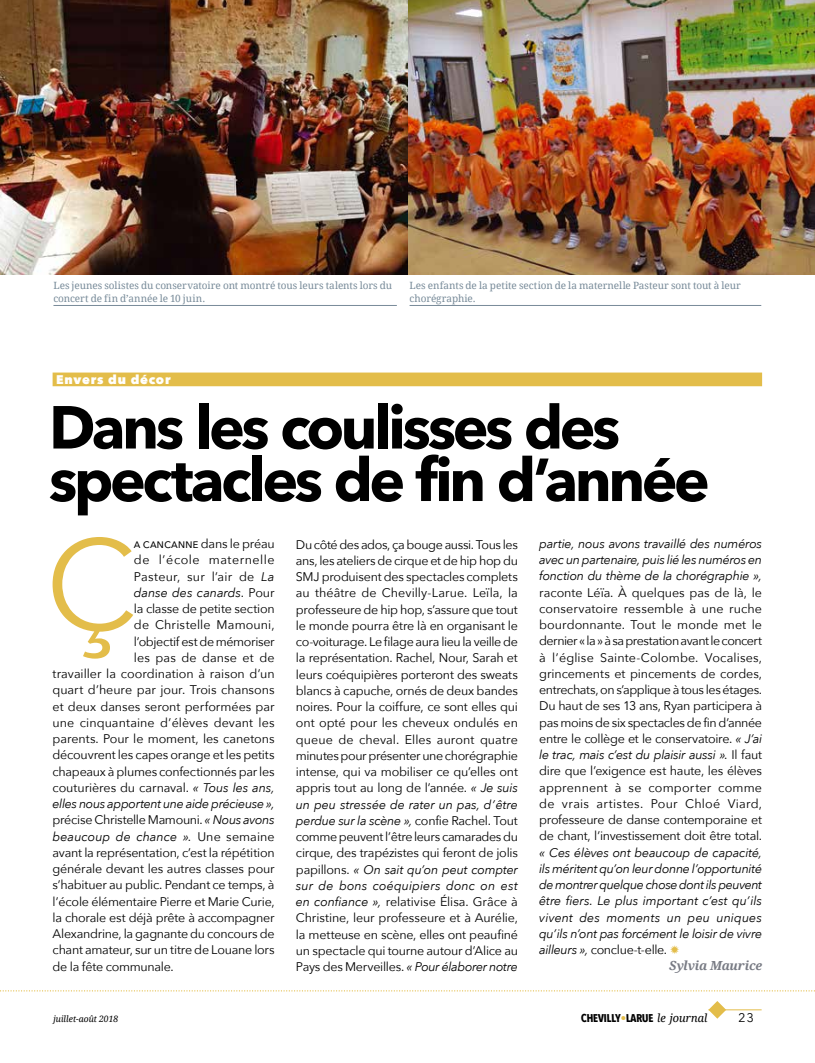
<style>
.page{position:relative;width:815px;height:1063px;background:#fff}
.page>*{position:absolute;margin:0;border:0;box-sizing:border-box;transform-origin:0 0}
.t1{font:127.25px "Avenir Next";color:#e3bd4a}
.t2{font:700 60px/52.5px "Avenir Next";letter-spacing:-.06em;color:#000}
.t3{font:12.5px/16.2px "Avenir Next";letter-spacing:-.015em;color:#000;text-align:justify}
.t4{font:italic 12.5px/16.2px "Avenir Next";letter-spacing:-.025em;color:#000;text-align:justify}
.t5{font:12.5px "Avenir Next";letter-spacing:.01em;color:#000}
.t6{font:12.5px "Avenir Next";letter-spacing:.005em;color:#000}
.t7{font:italic 12.5px "Avenir Next";letter-spacing:.005em;color:#000}
.t8{font:12.5px "Avenir Next";letter-spacing:.015em;color:#000}
.t9{font:italic 12.5px "Avenir Next";letter-spacing:-.005em;color:#000}
.t10{font:12.5px "Avenir Next";letter-spacing:.04em;color:#000}
.t11{font:800 12.5px "Avenir Next";letter-spacing:.06em;color:#fff}
.t12{font:italic 700 12.5px "Droid Serif";letter-spacing:-.02em;color:#787b84}
.t13{font:700 11.25px "Avenir Next Condensed";color:#000}
.t14{font:10px/13.1px "Droid Serif";letter-spacing:-.005em;color:#788b99}
.t15{font:italic 8.75px "Droid Serif";color:#000}
.s1{font-style:italic}
.s2{font-style:normal}
.s3{color:#e3bd4a}
.s4{font-family:"Droid Serif";font-weight:400;font-style:italic}
</style>
<div class="page">
<svg style="left:0;top:990px;width:815px;height:2px"></svg>
<img style="left:0;top:0;width:408px;height:275px">
<img style="left:408px;top:0;width:407px;height:275px">
<hr style="left:53px;top:305px;width:344px;height:1px;background:#788b99">
<hr style="left:410px;top:305px;width:351px;height:1px;background:#788b99">
<div style="left:53px;top:373px;width:709px;height:13px;background:#e3bd4a"></div>
<hr style="left:708px;top:1010px;width:54px;height:1px;background:#e3bd4a">
<svg style="left:708px;top:1001px;width:18px;height:18px"></svg>
<p class="t14" style="left:53px;top:279px;width:340px">Les jeunes solistes du conservatoire ont montré tous leurs talents lors du concert de fin d’année le 10 juin.</p>
<p class="t14" style="left:410px;top:279px;width:333px">Les enfants de la petite section de la maternelle Pasteur sont tout à leur chorégraphie.</p>
<p class="t11" style="left:56px;top:372px;width:116px">Envers du décor</p>
<h2 class="t2" style="left:49px;top:400px;width:662px">Dans les coulisses des spectacles de fin d’année</h2>
<h1 class="t1" style="left:45px;top:478px;width:93px">Ç</h1>
<p class="t3" style="left:134px;top:535px;width:142px">a cancanne dans le préau</p>
<p class="t4" style="left:539px;top:535px;width:224px">partie, nous avons travaillé des numéros avec un partenaire, puis lié les numéros en fonction du thème de la chorégraphie »,</p>
<p class="t3" style="left:539px;top:584px;width:224px">raconte Léïa. À quelques pas de là, le conservatoire ressemble à une ruche bourdonnante. Tout le monde met le dernier « la » à sa prestation avant le concert à l’église Sainte-Colombe. Vocalises, grincements et pincements de cordes, entrechats, on s’applique à tous les étages.<br>Du haut de ses 13 ans, Ryan participera à pas moins de six spectacles de fin d’année entre le collège et le conservatoire. <span class="s1">« J’ai le trac, mais c’est du plaisir aussi ».</span> Il faut dire que l’exigence est haute, les élèves apprennent à se comporter comme de vrais artistes. Pour Chloé Viard, professeure de danse contemporaine et de chant, l’investissement doit être total.</p>
<p class="t4" style="left:539px;top:844px;width:224px">« Ces élèves ont beaucoup de capacité, ils méritent qu’on leur donne l’opportunité de montrer quelque chose dont ils peuvent être fiers. Le plus important c’est qu’ils vivent des moments un peu uniques qu’ils n’ont pas forcément le loisir de vivre ailleurs », <span class="s2">conclue-t-elle.</span> <span class="s3">✹</span></p>
<p class="t12" style="left:669px;top:959px;width:94px">Sylvia Maurice</p>
<p class="t3" style="left:296px;top:536px;width:224px">Du côté des ados, ça bouge aussi. Tous les ans, les ateliers de cirque et de hip hop du SMJ produisent des spectacles complets au théâtre de Chevilly-Larue. Leïla, la professeure de hip hop, s’assure que tout le monde pourra être là en organisant le co-voiturage. Le filage aura lieu la veille de la représentation. Rachel, Nour, Sarah et leurs coéquipières porteront des sweats blancs à capuche, ornés de deux bandes noires. Pour la coiffure, ce sont elles qui ont opté pour les cheveux ondulés en queue de cheval. Elles auront quatre minutes pour présenter une chorégraphie intense, qui va mobiliser ce qu’elles ont appris tout au long de l’année. <span class="s1">« Je suis un peu stressée de rater un pas, d’être perdue sur la scène »,</span> confie Rachel. Tout comme peuvent l’être leurs camarades du cirque, des trapézistes qui feront de jolis papillons. <span class="s1">« On sait qu’on peut compter sur de bons coéquipiers donc on est en confiance »,</span> relativise Élisa. Grâce à Christine, leur professeure et à Aurélie, la metteuse en scène, elles ont peaufiné un spectacle qui tourne autour d’Alice au Pays des Merveilles. <span class="s1">« Pour élaborer notre</span></p>
<p class="t10" style="left:134px;top:549px;width:142px">de l’école maternelle</p>
<p class="t8" style="left:134px;top:566px;width:142px">Pasteur, sur l’air de <span class="s1">La</span></p>
<p class="t9" style="left:134px;top:582px;width:142px">danse des canards<span class="s2">. Pour</span></p>
<p class="t3" style="left:134px;top:600px;width:142px">la classe de petite section</p>
<p class="t5" style="left:134px;top:614px;width:142px">de Christelle Mamouni,</p>
<p class="t3" style="left:134px;top:633px;width:142px">l’objectif est de mémoriser</p>
<p class="t5" style="left:134px;top:647px;width:142px">les pas de danse et de</p>
<p class="t3" style="left:53px;top:665px;width:224px">travailler la coordination à raison d’un</p>
<p class="t3" style="left:53px;top:681px;width:224px">quart d’heure par jour. Trois chansons</p>
<p class="t3" style="left:53px;top:698px;width:224px">et deux danses seront performées par</p>
<p class="t6" style="left:53px;top:712px;width:224px">une cinquantaine d’élèves devant les</p>
<p class="t3" style="left:53px;top:730px;width:224px">parents. Pour le moment, les canetons</p>
<p class="t3" style="left:53px;top:746px;width:224px">découvrent les capes orange et les petits</p>
<p class="t3" style="left:53px;top:763px;width:224px">chapeaux à plumes confectionnés par les</p>
<p class="t3" style="left:53px;top:779px;width:224px">couturières du carnaval. <span class="s1">« Tous les ans,</span></p>
<p class="t4" style="left:53px;top:795px;width:224px">elles nous apportent une aide précieuse »,</p>
<p class="t3" style="left:53px;top:811px;width:224px">précise Christelle Mamouni. <span class="s1">« Nous avons</span></p>
<p class="t7" style="left:53px;top:826px;width:224px">beaucoup de chance ». <span class="s2">Une semaine</span></p>
<p class="t3" style="left:53px;top:844px;width:224px">avant la représentation, c’est la répétition</p>
<p class="t3" style="left:53px;top:860px;width:224px">générale devant les autres classes pour</p>
<p class="t3" style="left:53px;top:876px;width:224px">s’habituer au public. Pendant ce temps, à</p>
<p class="t3" style="left:53px;top:893px;width:224px">l’école élémentaire Pierre et Marie Curie,</p>
<p class="t3" style="left:53px;top:909px;width:224px">la chorale est déjà prête à accompagner</p>
<p class="t3" style="left:53px;top:925px;width:224px">Alexandrine, la gagnante du concours de</p>
<p class="t3" style="left:53px;top:941px;width:224px">chant amateur, sur un titre de Louane lors</p>
<p class="t3" style="left:53px;top:958px;width:123px">de la fête communale.</p>
<p class="t15" style="left:53px;top:1014px;width:67px">juillet-août 2018</p>
<p class="t13" style="left:581px;top:1011px;width:128px">CHEVILLY<span class="s3">•</span>LARUE <span class="s4">le journal</span></p>
<p class="t3" style="left:738px;top:1009px;width:18px">23</p>
</div>
